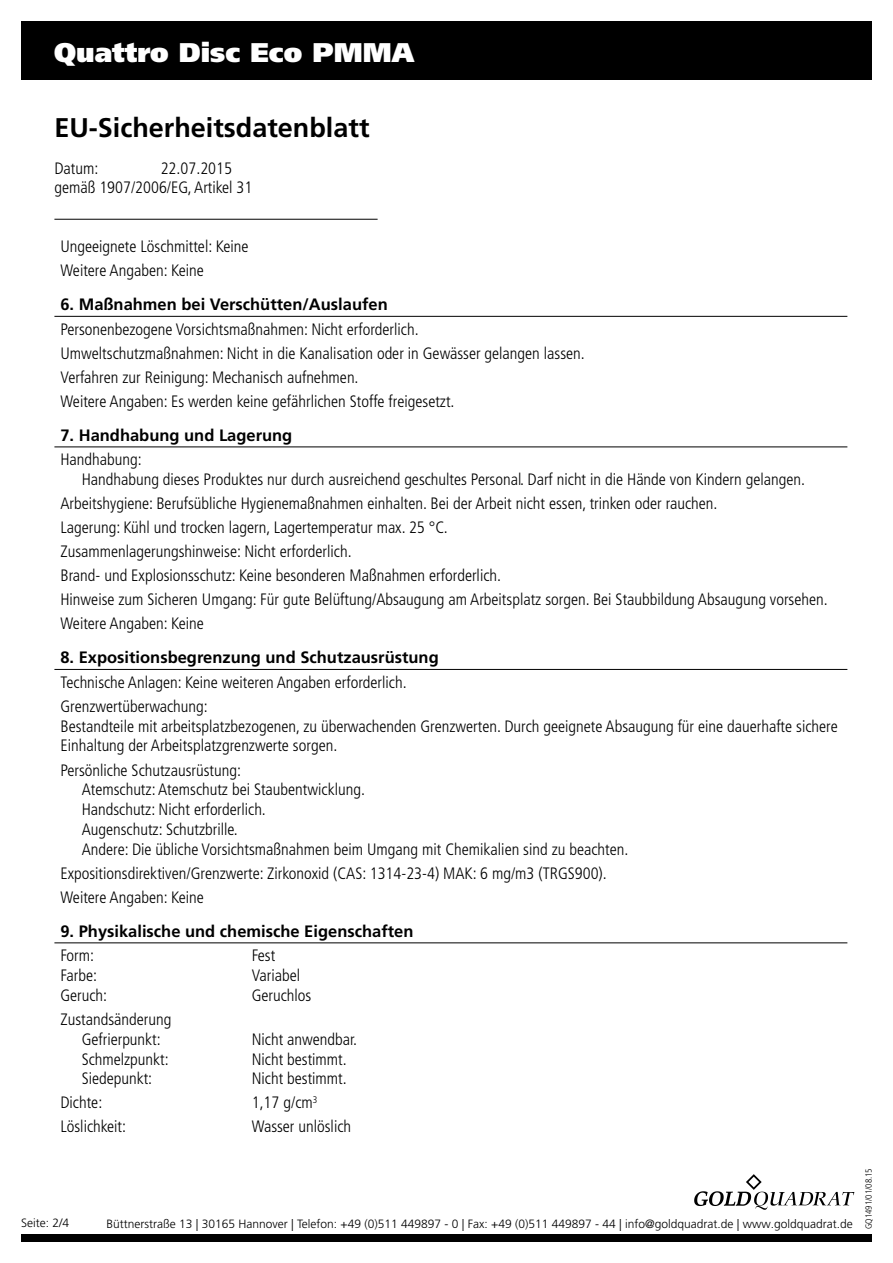
<style>
.page{position:relative;width:893px;height:1263px;background:#fff}
.page>*{position:absolute;margin:0;border:0;box-sizing:border-box;transform-origin:0 0}
.t1{font:700 27px "Frutiger LT Pro";color:#000}
.t2{font:900 27px "Frutiger LT Pro";color:#fff}
.t3{font:300 condensed 16.5px/19.8px "Frutiger LT Pro";color:#000}
.t4{font:700 16.5px "Frutiger LT Pro";color:#000}
.t5{font:300 12px "Frutiger LT Pro";color:#000}
.t6{font:300 condensed 9px "Frutiger LT Pro";color:#000}
</style>
<div class="page">
<div style="left:21px;top:21px;width:851px;height:59px;background:#000"></div>
<svg style="left:694px;top:1174px;width:160px;height:36px"></svg>
<div style="left:21px;top:1234px;width:851px;height:8px;background:#000"></div>
<hr style="left:54px;top:219px;width:324px;height:1px;background:#000">
<hr style="left:54px;top:316px;width:793px;height:1px;background:#000">
<hr style="left:54px;top:447px;width:793px;height:1px;background:#000">
<hr style="left:54px;top:669px;width:793px;height:1px;background:#000">
<hr style="left:54px;top:942px;width:793px;height:1px;background:#000">
<h1 class="t2" style="left:54px;top:36px;width:361px">Quattro Disc Eco PMMA</h1>
<h1 class="t1" style="left:54px;top:112px;width:317px">EU-Sicherheitsdatenblatt</h1>
<p class="t3" style="left:54px;top:158px;width:46px">Datum:</p>
<p class="t3" style="left:54px;top:158px;width:200px;text-indent:106px">22.07.2015 gemäß 1907/2006/EG, Artikel 31</p>
<p class="t3" style="left:60px;top:237px;width:189px">Ungeeignete Löschmittel: Keine</p>
<p class="t3" style="left:60px;top:261px;width:145px">Weitere Angaben: Keine</p>
<p class="t4" style="left:60px;top:295px;width:329px">6. Maßnahmen bei Verschütten/Auslaufen</p>
<p class="t3" style="left:60px;top:319px;width:360px">Personenbezogene Vorsichtsmaßnahmen: Nicht erforderlich.</p>
<p class="t3" style="left:60px;top:343px;width:526px">Umweltschutzmaßnahmen: Nicht in die Kanalisation oder in Gewässer gelangen lassen.</p>
<p class="t3" style="left:60px;top:367px;width:300px">Verfahren zur Reinigung: Mechanisch aufnehmen.</p>
<p class="t3" style="left:60px;top:391px;width:396px">Weitere Angaben: Es werden keine gefährlichen Stoffe freigesetzt.</p>
<p class="t4" style="left:60px;top:425px;width:233px">7. Handhabung und Lagerung</p>
<p class="t3" style="left:60px;top:450px;width:83px">Handhabung:</p>
<p class="t3" style="left:82px;top:470px;width:725px">Handhabung dieses Produktes nur durch ausreichend geschultes Personal. Darf nicht in die Hände von Kindern gelangen.</p>
<p class="t3" style="left:60px;top:494px;width:658px">Arbeitshygiene: Berufsübliche Hygienemaßnahmen einhalten. Bei der Arbeit nicht essen, trinken oder rauchen.</p>
<p class="t3" style="left:60px;top:518px;width:389px">Lagerung: Kühl und trocken lagern, Lagertemperatur max. 25 °C.</p>
<p class="t3" style="left:60px;top:542px;width:293px">Zusammenlagerungshinweise: Nicht erforderlich.</p>
<p class="t3" style="left:60px;top:566px;width:442px">Brand- und Explosionsschutz: Keine besonderen Maßnahmen erforderlich.</p>
<p class="t3" style="left:60px;top:590px;width:769px">Hinweise zum Sicheren Umgang: Für gute Belüftung/Absaugung am Arbeitsplatz sorgen. Bei Staubbildung Absaugung vorsehen.</p>
<p class="t3" style="left:60px;top:614px;width:145px">Weitere Angaben: Keine</p>
<p class="t4" style="left:60px;top:648px;width:380px">8. Expositionsbegrenzung und Schutzausrüstung</p>
<p class="t3" style="left:60px;top:672px;width:348px">Technische Anlagen: Keine weiteren Angaben erforderlich.</p>
<p class="t3" style="left:60px;top:696px;width:149px">Grenzwertüberwachung:</p>
<p class="t3" style="left:60px;top:716px;width:779px">Bestandteile mit arbeitsplatzbezogenen, zu überwachenden Grenzwerten. Durch geeignete Absaugung für eine dauerhafte sichere<br>Einhaltung der Arbeitsplatzgrenzwerte sorgen.</p>
<p class="t3" style="left:60px;top:760px;width:182px">Persönliche Schutzausrüstung:</p>
<p class="t3" style="left:82px;top:780px;width:285px">Atemschutz: Atemschutz bei Staubentwicklung.</p>
<p class="t3" style="left:82px;top:800px;width:186px">Handschutz: Nicht erforderlich.</p>
<p class="t3" style="left:82px;top:819px;width:158px">Augenschutz: Schutzbrille.</p>
<p class="t3" style="left:82px;top:839px;width:548px">Andere: Die übliche Vorsichtsmaßnahmen beim Umgang mit Chemikalien sind zu beachten.</p>
<p class="t3" style="left:60px;top:863px;width:548px">Expositionsdirektiven/Grenzwerte: Zirkonoxid (CAS: 1314-23-4) MAK: 6 mg/m3 (TRGS900).</p>
<p class="t3" style="left:60px;top:887px;width:145px">Weitere Angaben: Keine</p>
<p class="t4" style="left:60px;top:921px;width:354px">9. Physikalische und chemische Eigenschaften</p>
<p class="t3" style="left:60px;top:946px;width:35px">Form:</p>
<p class="t3" style="left:252px;top:946px;width:25px">Fest</p>
<p class="t3" style="left:60px;top:966px;width:38px">Farbe:</p>
<p class="t3" style="left:252px;top:966px;width:50px">Variabel</p>
<p class="t3" style="left:60px;top:985px;width:48px">Geruch:</p>
<p class="t3" style="left:252px;top:985px;width:61px">Geruchlos</p>
<p class="t3" style="left:60px;top:1009px;width:112px">Zustandsänderung</p>
<p class="t3" style="left:82px;top:1029px;width:81px">Gefrierpunkt:</p>
<p class="t3" style="left:252px;top:1029px;width:107px">Nicht anwendbar.</p>
<p class="t3" style="left:82px;top:1049px;width:89px">Schmelzpunkt:</p>
<p class="t3" style="left:252px;top:1049px;width:97px">Nicht bestimmt.</p>
<p class="t3" style="left:82px;top:1069px;width:72px">Siedepunkt:</p>
<p class="t3" style="left:252px;top:1069px;width:97px">Nicht bestimmt.</p>
<p class="t3" style="left:60px;top:1093px;width:43px">Dichte:</p>
<p class="t3" style="left:252px;top:1093px;width:67px">1,17 g/cm<sup>3</sup></p>
<p class="t3" style="left:60px;top:1117px;width:67px">Löslichkeit:</p>
<p class="t3" style="left:252px;top:1117px;width:101px">Wasser unlöslich</p>
<p class="t5" style="left:21px;top:1216px;width:50px">Seite: 2/4</p>
<p class="t5" style="left:106px;top:1216px;width:748px">Büttnerstraße 13 | 30165 Hannover | Telefon: +49 (0)511 449897 - 0 | Fax: +49 (0)511 449897 - 44 | info@goldquadrat.de | www.goldquadrat.de</p>
<p class="t6" style="left:863px;top:1229px;width:62px;rotate:-90deg">GQ1491/01/08.15</p>
</div>
